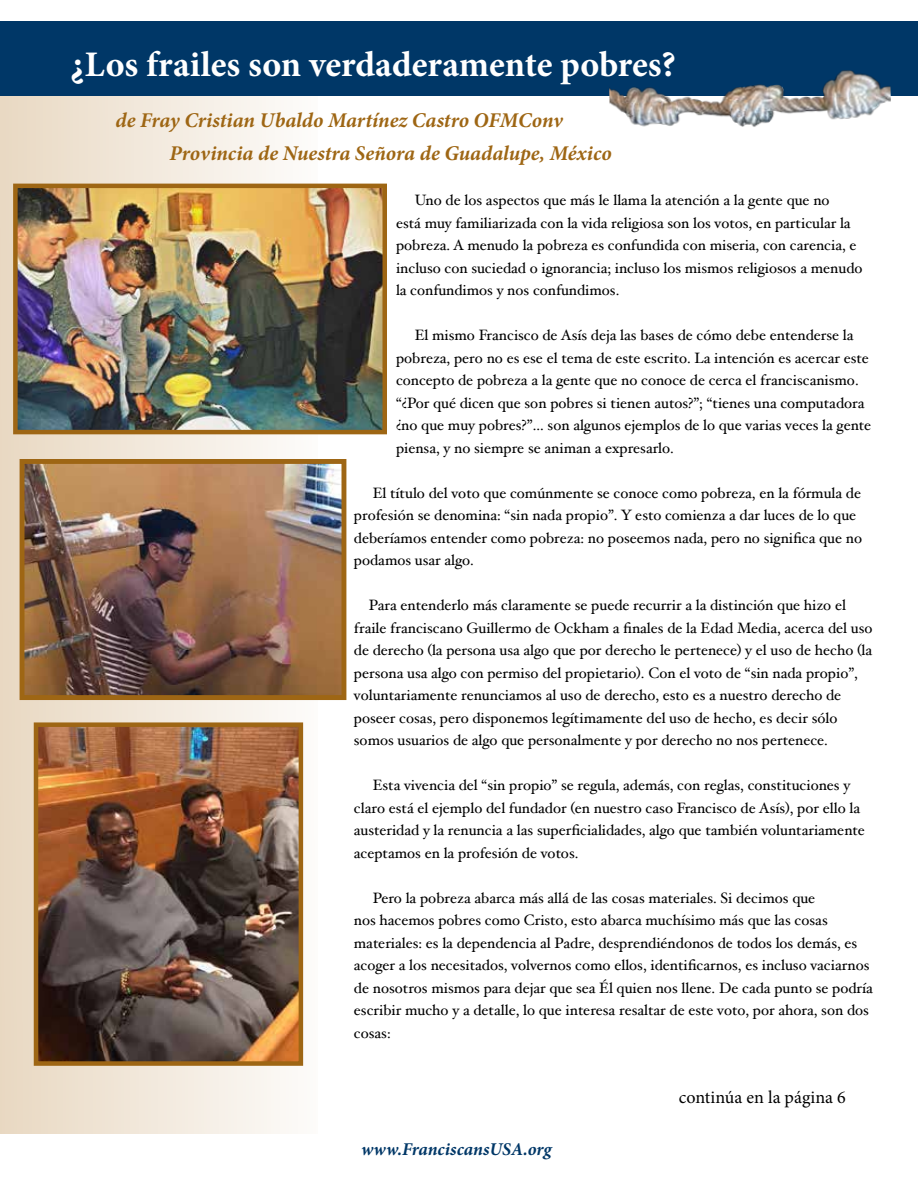
<style>
.page{position:relative;width:918px;height:1188px;background:#fff}
.page>*{position:absolute;margin:0;border:0;box-sizing:border-box;transform-origin:0 0}
.t1{font:700 36px "Minion Pro";color:#fff}
.t2{font:italic 700 21px/32.4px "Minion Pro";color:#9e6614}
.t3{font:italic 700 18px "Minion Pro";color:#003767}
.t4{font:18px "Minion Pro";color:#000}
.t5{font:15px/22.5px "Hoefler Text";color:#000}
</style>
<div class="page">
<div style="left:0;top:96px;width:318px;height:1038px;background:linear-gradient(to right,#e8d8c1,#fdfbf9)"></div>
<div style="left:0;top:21px;width:918px;height:74px;background:#003767"></div>
<img style="left:608px;top:70px;width:284px;height:57px">
<img style="left:18px;top:189px;width:364px;height:240px">
<div style="left:13px;top:184px;width:374px;height:250px;border:4px solid #9e6614"></div>
<img style="left:26px;top:465px;width:314px;height:229px">
<div style="left:20px;top:459px;width:326px;height:241px;border:5px solid #9e6614"></div>
<img style="left:39px;top:727px;width:259px;height:334px">
<div style="left:34px;top:722px;width:269px;height:344px;border:4px solid #9e6614"></div>
<h1 class="t1" style="left:70px;top:39px;width:607px">¿Los frailes son verdaderamente pobres?</h1>
<h2 class="t2" style="left:170px;top:104px;width:444px;text-indent:-54px">de Fray Cristian Ubaldo Martínez Castro OFMConv<br>Provincia de Nuestra Señora de Guadalupe, México</h2>
<p class="t5" style="left:396px;top:189px;width:468px;text-indent:19px">Uno de los aspectos que más le llama la atención a la gente que no<br>está muy familiarizada con la vida religiosa son los votos, en particular la pobreza. A menudo la pobreza es confundida con miseria, con carencia, e incluso con suciedad o ignorancia; incluso los mismos religiosos a menudo la confundimos y nos confundimos.</p>
<p class="t5" style="left:396px;top:324px;width:477px;text-indent:19px">El mismo Francisco de Asís deja las bases de cómo debe entenderse la pobreza, pero no es ese el tema de este escrito. La intención es acercar este concepto de pobreza a la gente que no conoce de cerca el franciscanismo. “¿Por qué dicen que son pobres si tienen autos?”; “tienes una computadora ¿no que muy pobres?”... son algunos ejemplos de lo que varias veces la gente piensa, y no siempre se animan a expresarlo.</p>
<p class="t5" style="left:354px;top:481px;width:510px;text-indent:19px">El título del voto que comúnmente se conoce como pobreza, en la fórmula de profesión se denomina: “sin nada propio”. Y esto comienza a dar luces de lo que deberíamos entender como pobreza: no poseemos nada, pero no significa que no podamos usar algo.</p>
<p class="t5" style="left:354px;top:594px;width:520px;text-indent:15px">Para entenderlo más claramente se puede recurrir a la distinción que hizo el fraile franciscano Guillermo de Ockham a finales de la Edad Media, acerca del uso de derecho (la persona usa algo que por derecho le pertenece) y el uso de hecho (la persona usa algo con permiso del propietario). Con el voto de “sin nada propio”, voluntariamente renunciamos al uso de derecho, esto es a nuestro derecho de poseer cosas, pero disponemos legítimamente del uso de hecho, es decir sólo somos usuarios de algo que personalmente y por derecho no nos pertenece.</p>
<p class="t5" style="left:354px;top:774px;width:512px;text-indent:19px">Esta vivencia del “sin propio” se regula, además, con reglas, constituciones y claro está el ejemplo del fundador (en nuestro caso Francisco de Asís), por ello la austeridad y la renuncia a las superficialidades, algo que también voluntariamente aceptamos en la profesión de votos.</p>
<p class="t5" style="left:354px;top:886px;width:521px;text-indent:19px">Pero la pobreza abarca más allá de las cosas materiales. Si decimos que<br>nos hacemos pobres como Cristo, esto abarca muchísimo más que las cosas materiales: es la dependencia al Padre, desprendiéndonos de todos los demás, es acoger a los necesitados, volvernos como ellos, identificarnos, es incluso vaciarnos de nosotros mismos para dejar que sea Él quien nos llene. De cada punto se podría escribir mucho y a detalle, lo que interesa resaltar de este voto, por ahora, son dos cosas:</p>
<p class="t3" style="left:361px;top:1136px;width:192px">www.FranciscansUSA.org</p>
<p class="t4" style="left:679px;top:1085px;width:168px">continúa en la página 6</p>
</div>
